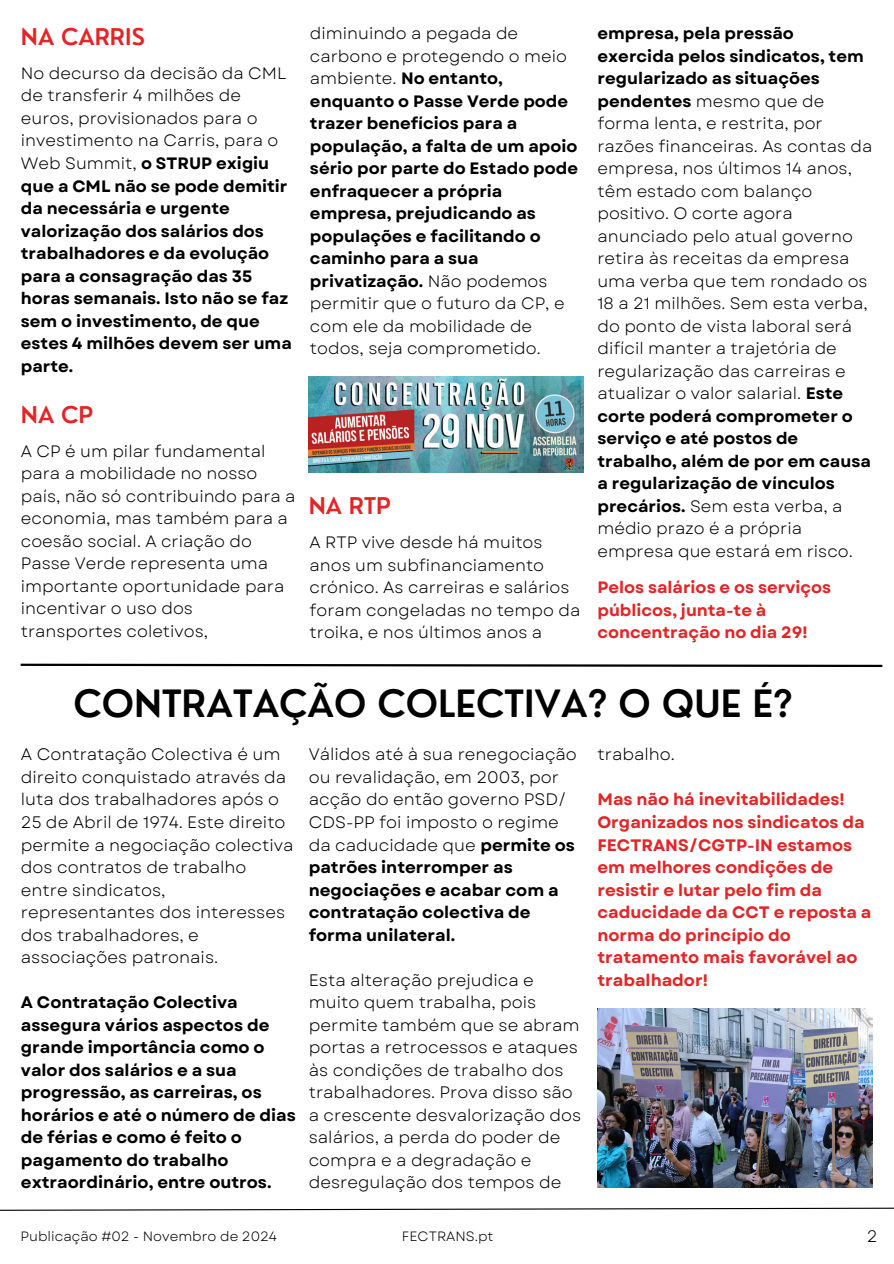
<style>
.page{position:relative;width:894px;height:1264px;background:#fff}
.page>*{position:absolute;margin:0;border:0;box-sizing:border-box;transform-origin:0 0}
.t1{font:600 36.75px "Nourd";color:#000}
.t2{font:600 22.5px "Nourd";color:#e32527}
.t3{font:16.65px/22.5px "Garet";color:#000}
.t4{font:700 16.65px/22.5px "Garet";color:#000}
.t5{font:700 16.65px/22.5px "Garet";color:#e32527}
.t6{font:16.5px/22.5px "Garet";color:#000}
.t7{font:700 16.5px/22.5px "Garet";color:#000}
.t8{font:700 16.5px/22.5px "Garet";color:#e32527}
.t9{font:13.5px "Garet";color:#000}
.s1{font-weight:400}
.s2{font-weight:700}
</style>
<div class="page">
<svg style="left:0;top:1207px;width:893px;height:4px"></svg>
<svg style="left:20px;top:663px;width:863px;height:4px"></svg>
<img style="left:597px;top:1008px;width:274px;height:179px">
<img style="left:309px;top:376px;width:274px;height:97px">
<h4 class="t2" style="left:21px;top:23px;width:125px">NA CARRIS</h4>
<h3 class="t7" style="left:21px;top:62px;width:272px"><span class="s1">No decurso da decisão da CML de transferir 4 milhões de euros, provisionados para o investimento na Carris, para o<br>Web Summit,</span> o STRUP exigiu que a CML não se pode demitir da necessária e urgente valorização dos salários dos trabalhadores e da evolução para a consagração das 35 horas semanais. Isto não se faz sem o investimento, de que estes 4 milhões devem ser uma parte.</h3>
<p class="t2" style="left:21px;top:400px;width:74px">NA CP</p>
<p class="t6" style="left:21px;top:440px;width:276px">A CP é um pilar fundamental para a mobilidade no nosso país, não só contribuindo para a economia, mas também para a coesão social. A criação do<br>Passe Verde representa uma importante oportunidade para incentivar o uso dos transportes coletivos,</p>
<p class="t7" style="left:310px;top:22px;width:269px"><span class="s1">diminuindo a pegada de carbono e protegendo o meio ambiente.</span> No entanto, enquanto o Passe Verde pode trazer benefícios para a população, a falta de um apoio sério por parte do Estado pode enfraquecer a própria empresa, prejudicando as populações e facilitando o caminho para a sua privatização. <span class="s1">Não podemos permitir que o futuro da CP, e com ele da mobilidade de todos, seja comprometido.</span></p>
<h4 class="t2" style="left:309px;top:491px;width:84px">NA RTP</h4>
<h4 class="t6" style="left:309px;top:531px;width:272px">A RTP vive desde há muitos anos um subfinanciamento crónico. As carreiras e salários foram congeladas no tempo da troika, e nos últimos anos a</h4>
<h3 class="t6" style="left:597px;top:22px;width:276px"><span class="s2">empresa, pela pressão exercida pelos sindicatos, tem regularizado as situações pendentes</span> mesmo que de forma lenta, e restrita, por razões financeiras. As contas da empresa, nos últimos 14 anos, têm estado com balanço positivo. O corte agora anunciado pelo atual governo retira às receitas da empresa uma verba que tem rondado os<br>18 a 21 milhões. Sem esta verba, do ponto de vista laboral será difícil manter a trajetória de regularização das carreiras e atualizar o valor salarial. <span class="s2">Este corte poderá comprometer o serviço e até postos de trabalho, além de por em causa a regularização de vínculos precários.</span> Sem esta verba, a médio prazo é a própria empresa que estará em risco.</h3>
<p class="t8" style="left:597px;top:576px;width:235px">Pelos salários e os serviços públicos, junta-te à concentração no dia 29!</p>
<p class="t1" style="left:73px;top:679px;width:721px">CONTRATAÇÃO COLECTIVA? O QUE É?</p>
<h4 class="t3" style="left:21px;top:743px;width:274px">A Contratação Colectiva é um direito conquistado através da luta dos trabalhadores após o<br>25 de Abril de 1974. Este direito permite a negociação colectiva dos contratos de trabalho entre sindicatos, representantes dos interesses dos trabalhadores, e associações patronais.</h4>
<h4 class="t4" style="left:21px;top:991px;width:276px">A Contratação Colectiva assegura vários aspectos de grande importância como o valor dos salários e a sua progressão, as carreiras, os horários e até o número de dias de férias e como é feito o pagamento do trabalho extraordinário, entre outros.</h4>
<h1 class="t3" style="left:309px;top:743px;width:269px">Válidos até à sua renegociação ou revalidação, em 2003, por acção do então governo PSD/<br>CDS-PP foi imposto o regime da caducidade que <span class="s2">permite os patrões interromper as negociações e acabar com a contratação colectiva de forma unilateral.</span></h1>
<h4 class="t3" style="left:309px;top:968px;width:274px">Esta alteração prejudica e muito quem trabalha, pois permite também que se abram portas a retrocessos e ataques às condições de trabalho dos trabalhadores. Prova disso são a crescente desvalorização dos salários, a perda do poder de compra e a degradação e desregulação dos tempos de</h4>
<h4 class="t9" style="left:21px;top:1226px;width:258px">Publicação #02 - Novembro de 2024</h4>
<h2 class="t9" style="left:401px;top:1226px;width:93px">FECTRANS.pt</h2>
<h3 class="t3" style="left:597px;top:743px;width:79px">trabalho.</h3>
<h4 class="t5" style="left:597px;top:788px;width:275px">Mas não há inevitabilidades!<br>Organizados nos sindicatos da<br>FECTRANS/CGTP-IN estamos em melhores condições de resistir e lutar pelo fim da caducidade da CCT e reposta a norma do princípio do tratamento mais favorável ao trabalhador!</h4>
<h2 class="t3" style="left:866px;top:1224px;width:12px">2</h2>
</div>
